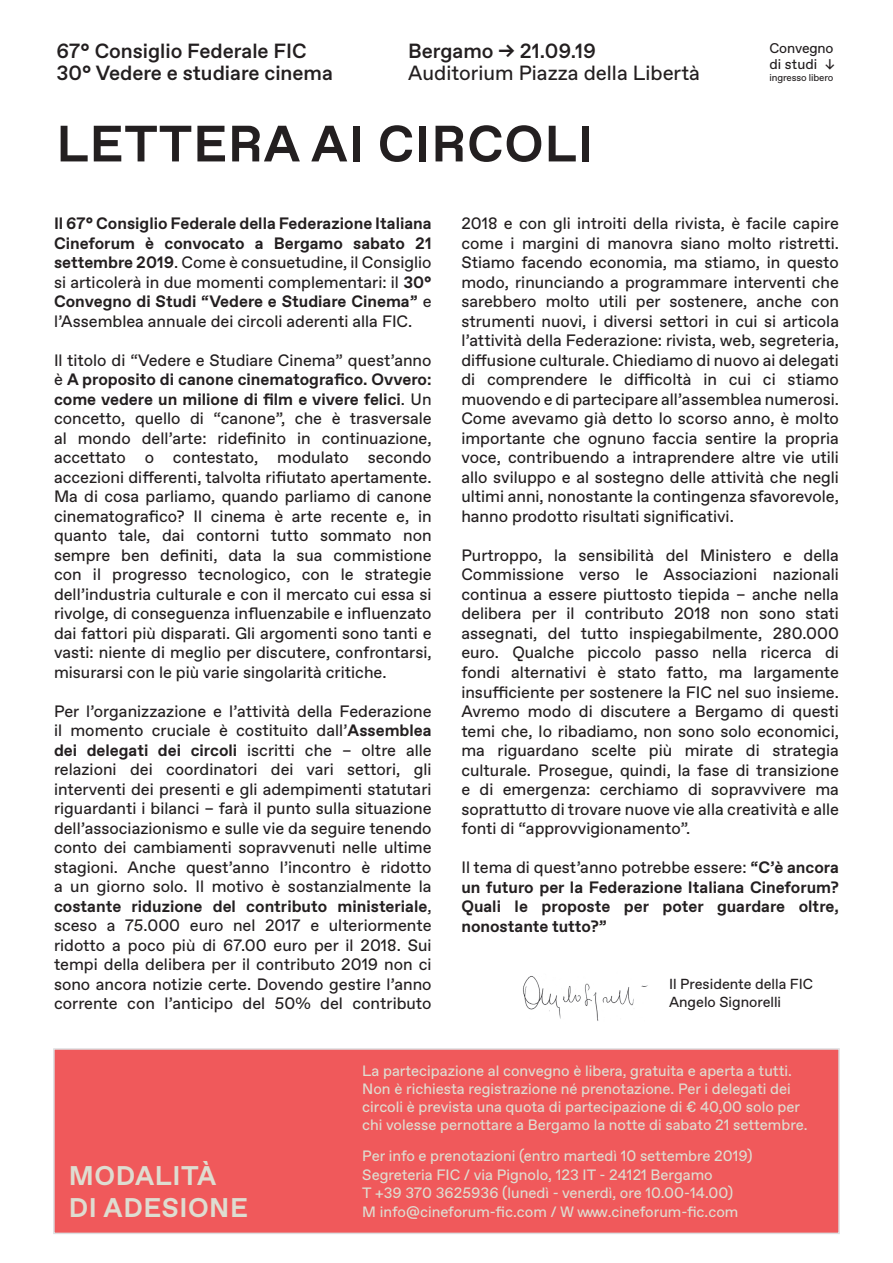
<style>
.page{position:relative;width:893px;height:1263px;background:#fff}
.page>*{position:absolute;margin:0;border:0;box-sizing:border-box;transform-origin:0 0}
.t1{font:700 51px "Favorit";letter-spacing:.02em;color:#231f20}
.t2{font:700 27px/32.4px "Favorit";letter-spacing:.02em;color:#deddd1}
.t3{font:500 20.55px/22.2px "Favorit";color:#231f20}
.t4{font:20.55px "Favorit";color:#231f20}
.t5{font:16.5px/19.5px "Favorit";color:#231f20;text-align:justify}
.t6{font:700 16.5px/19.5px "Favorit";color:#231f20;text-align:justify}
.t7{font:15px/18.9px "Favorit";color:#deddd1}
.t8{font:14.55px/17.5px "Favorit";color:#231f20}
.t9{font:14.1px/15.5px "Favorit";letter-spacing:-.01em;color:#231f20}
.t10{font:9.9px "Favorit";letter-spacing:-.01em;color:#231f20}
.s1{font-weight:400}
.s2{font-weight:700}
</style>
<div class="page">
<img style="left:523px;top:976px;width:125px;height:45px">
<div style="left:53px;top:1048px;width:787px;height:186px;background:#f0595b;border:2px solid #dddee0"></div>
<p class="t3" style="left:56px;top:39px;width:278px">67° Consiglio Federale FIC<br>30° Vedere e studiare cinema</p>
<p class="t9" style="left:769px;top:40px;width:68px">Convegno di studi ↓</p>
<p class="t3" style="left:408px;top:39px;width:189px">Bergamo → 21.09.19</p>
<p class="t4" style="left:408px;top:59px;width:293px">Auditorium Piazza della Libertà</p>
<p class="t10" style="left:769px;top:71px;width:65px">ingresso libero</p>
<h1 class="t1" style="left:56px;top:110px;width:538px">LETTERA AI CIRCOLI</h1>
<p class="t6" style="left:54px;top:214px;width:379px">Il 67° Consiglio Federale della Federazione Italiana Cineforum è convocato a Bergamo sabato 21 settembre 2019<span class="s1">. Come è consuetudine, il Consiglio si articolerà in due momenti complementari: il</span> 30° Convegno di Studi “Vedere e Studiare Cinema” <span class="s1">e l’Assemblea annuale dei circoli aderenti alla FIC.</span></p>
<p class="t5" style="left:54px;top:350px;width:379px">Il titolo di “Vedere e Studiare Cinema” quest’anno è <span class="s2">A proposito di canone cinematografico. Ovvero: come vedere un milione di film e vivere felici</span>. Un concetto, quello di “canone”, che è trasversale al mondo dell’arte: ridefinito in continuazione, accettato o contestato, modulato secondo accezioni differenti, talvolta rifiutato apertamente.<br>Ma di cosa parliamo, quando parliamo di canone cinematografico? Il cinema è arte recente e, in quanto tale, dai contorni tutto sommato non sempre ben definiti, data la sua commistione con il progresso tecnologico, con le strategie dell’industria culturale e con il mercato cui essa si rivolge, di conseguenza influenzabile e influenzato dai fattori più disparati. Gli argomenti sono tanti e vasti: niente di meglio per discutere, confrontarsi, misurarsi con le più varie singolarità critiche.</p>
<p class="t5" style="left:54px;top:701px;width:379px">Per l’organizzazione e l’attività della Federazione il momento cruciale è costituito dall’<span class="s2">Assemblea dei delegati dei circoli</span> iscritti che – oltre alle relazioni dei coordinatori dei vari settori, gli interventi dei presenti e gli adempimenti statutari riguardanti i bilanci – farà il punto sulla situazione dell’associazionismo e sulle vie da seguire tenendo conto dei cambiamenti sopravvenuti nelle ultime stagioni. Anche quest’anno l’incontro è ridotto a un giorno solo. Il motivo è sostanzialmente la <span class="s2">costante riduzione del contributo ministeriale</span>, sceso a 75.000 euro nel 2017 e ulteriormente ridotto a poco più di 67.00 euro per il 2018. Sui tempi della delibera per il contributo 2019 non ci sono ancora notizie certe. Dovendo gestire l’anno corrente con l’anticipo del 50% del contributo</p>
<p class="t5" style="left:461px;top:214px;width:379px">2018 e con gli introiti della rivista, è facile capire come i margini di manovra siano molto ristretti.<br>Stiamo facendo economia, ma stiamo, in questo modo, rinunciando a programmare interventi che sarebbero molto utili per sostenere, anche con strumenti nuovi, i diversi settori in cui si articola l’attività della Federazione: rivista, web, segreteria, diffusione culturale. Chiediamo di nuovo ai delegati di comprendere le difficoltà in cui ci stiamo muovendo e di partecipare all’assemblea numerosi.<br>Come avevamo già detto lo scorso anno, è molto importante che ognuno faccia sentire la propria voce, contribuendo a intraprendere altre vie utili allo sviluppo e al sostegno delle attività che negli ultimi anni, nonostante la contingenza sfavorevole, hanno prodotto risultati significativi.</p>
<p class="t5" style="left:461px;top:545px;width:379px">Purtroppo, la sensibilità del Ministero e della Commissione verso le Associazioni nazionali continua a essere piuttosto tiepida – anche nella delibera per il contributo 2018 non sono stati assegnati, del tutto inspiegabilmente, 280.000 euro. Qualche piccolo passo nella ricerca di fondi alternativi è stato fatto, ma largamente insufficiente per sostenere la FIC nel suo insieme.<br>Avremo modo di discutere a Bergamo di questi temi che, lo ribadiamo, non sono solo economici, ma riguardano scelte più mirate di strategia culturale. Prosegue, quindi, la fase di transizione e di emergenza: cerchiamo di sopravvivere ma soprattutto di trovare nuove vie alla creatività e alle fonti di “approvvigionamento”.</p>
<p class="t6" style="left:461px;top:857px;width:379px"><span class="s1">Il tema di quest’anno potrebbe essere:</span> “C’è ancora un futuro per la Federazione Italiana Cineforum?<br>Quali le proposte per poter guardare oltre, nonostante tutto?”</p>
<p class="t8" style="left:669px;top:975px;width:146px">Il Presidente della FIC<br>Angelo Signorelli</p>
<h2 class="t2" style="left:69px;top:1159px;width:180px">MODALITÀ<br>DI ADESIONE</h2>
<p class="t7" style="left:362px;top:1061px;width:447px;line-height:18px">La partecipazione al convegno è libera, gratuita e aperta a tutti.<br>Non è richiesta registrazione né prenotazione. Per i delegati dei circoli è prevista una quota di partecipazione di € 40,00 solo per chi volesse pernottare a Bergamo la notte di sabato 21 settembre.</p>
<p class="t7" style="left:362px;top:1146px;width:392px">Per info e prenotazioni (entro martedì 10 settembre 2019)<br>Segreteria FIC / via Pignolo, 123 IT - 24121 Bergamo<br>T +39 370 3625936 (lunedì - venerdì, ore 10.00-14.00)<br>M info@cineforum-fic.com / W www.cineforum-fic.com</p>
</div>
